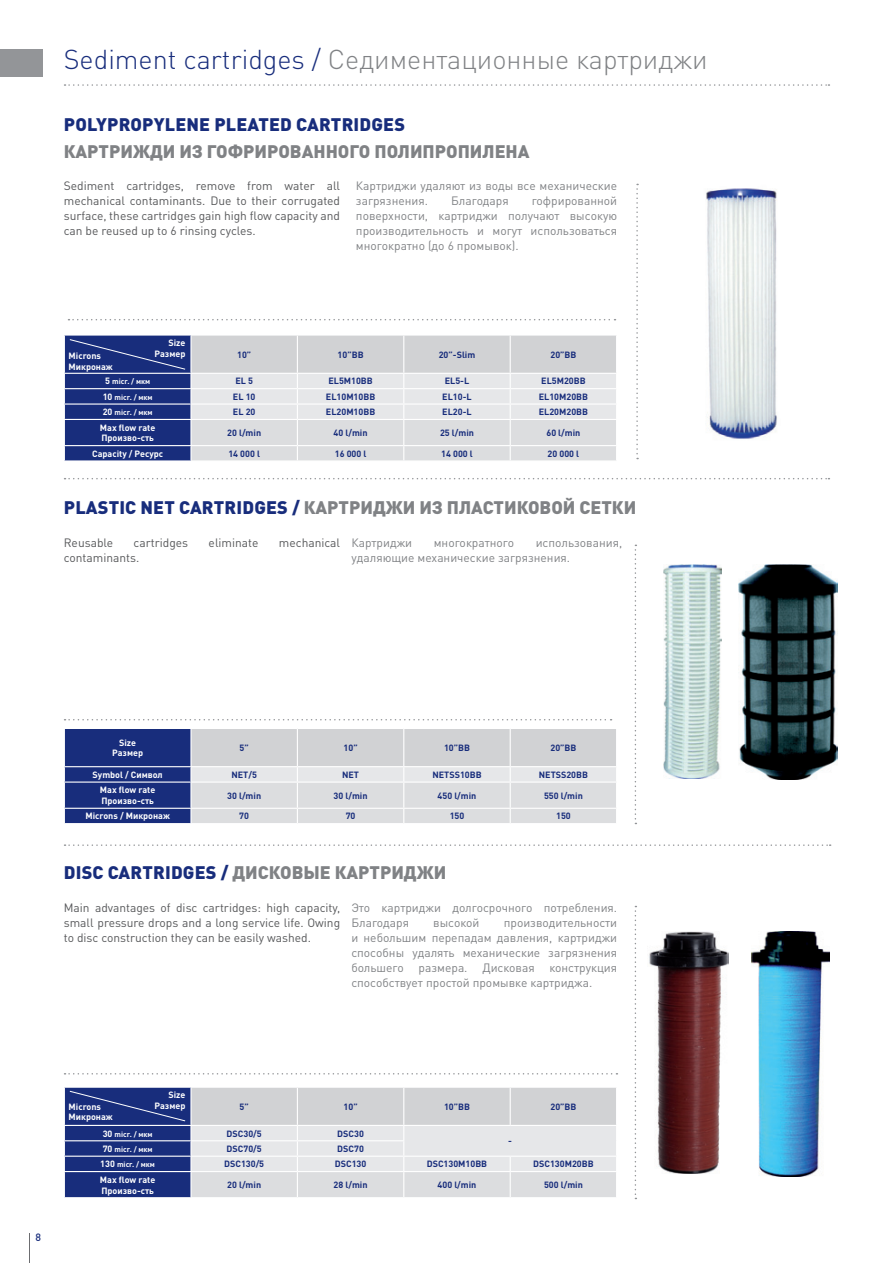
<style>
.page{position:relative;width:893px;height:1263px;background:#fff}
.page>*{position:absolute;margin:0;border:0;box-sizing:border-box;transform-origin:0 0}
.t1{font:300 27px "DIN Pro";color:#808285}
.t2{font:900 18px/27px "DIN Pro";color:#808285}
.t3{font:900 18px "DIN Pro";letter-spacing:.01em;color:#182d7c}
.t4{font:12px/15px "DIN Pro";color:#808285}
.t5{font:12px/15px "DIN Pro";color:#57585a;text-align:justify}
.t6{font:500 10.5px "DIN Pro";color:#182d7c}
.t7{font:700 9px "DIN Pro";color:#182d7c}
.t8{font:700 9px/10.8px "DIN Pro";color:#fff}
.t9{font:700 7.5px "DIN Pro";color:#fff}
.s1{color:#182d7c}
.s2{font-size:9px}
</style>
<div class="page">
<svg style="left:635px;top:545px;width:1px;height:279px"></svg>
<svg style="left:636px;top:184px;width:2px;height:275px"></svg>
<svg style="left:635px;top:906px;width:1px;height:293px"></svg>
<svg style="left:65px;top:478px;width:764px;height:1px"></svg>
<svg style="left:65px;top:844px;width:766px;height:2px"></svg>
<svg style="left:68px;top:319px;width:547px;height:1px"></svg>
<svg style="left:65px;top:719px;width:547px;height:1px"></svg>
<svg style="left:65px;top:1073px;width:552px;height:1px"></svg>
<svg style="left:64px;top:729px;width:552px;height:94px;background:#b2b7c9"></svg>
<svg style="left:64px;top:335px;width:552px;height:126px;background:#b4b9cc"></svg>
<svg style="left:64px;top:1087px;width:552px;height:111px;background:#b4bacc"></svg>
<img style="left:663px;top:564px;width:59px;height:215px">
<img style="left:739px;top:564px;width:99px;height:216px">
<img style="left:649px;top:931px;width:80px;height:243px">
<img style="left:752px;top:931px;width:78px;height:245px">
<img style="left:706px;top:188px;width:71px;height:251px">
<div style="left:0;top:49px;width:43px;height:28px;background:#939598"></div>
<svg style="left:65px;top:84px;width:764px;height:2px"></svg>
<hr style="left:29px;top:1233px;width:1px;height:30px;background:#6c6d70">
<p class="t1" style="left:64px;top:41px;width:645px"><span class="s1">Sediment cartridges /</span> Седиментационные картриджи</p>
<p class="t2" style="left:64px;top:110px;width:467px;text-indent:296px"><span class="s1">DGES<br></span>КАРТРИЖДИ ИЗ ГОФРИРОВАННОГО ПОЛИПРОПИЛЕНА</p>
<p class="t3" style="left:64px;top:112px;width:56px">POLYPROP</p>
<p class="t3" style="left:154px;top:112px;width:23px">YLENE</p>
<p class="t3" style="left:214px;top:112px;width:12px">PLE</p>
<p class="t3" style="left:248px;top:112px;width:82px">ATE D CARTRI</p>
<p class="t5" style="left:64px;top:178px;width:278px">Sediment cartridges, remove from water all mechanical contaminants. Due to their corrugated surface, these cartridges gain high flow capacity and can be reused up to 6 rinsing cycles.</p>
<p class="t4" style="left:356px;top:178px;width:263px">Картриджи удаляют из воды все механические загрязнения.</p>
<p class="t4" style="left:356px;top:193px;width:263px;text-align:justify;text-indent:176px">гофрированной поверхности, картриджи получают высокую производительность и могут использоваться многократно (до 6 промывок).</p>
<p class="t4" style="left:451px;top:193px;width:59px">Благодаря</p>
<p class="t8" style="left:69px;top:350px;width:46px">Microns<br>Микронаж</p>
<p class="t8" style="left:155px;top:337px;width:32px;text-align:right">Size<br>Размер</p>
<p class="t7" style="left:237px;top:348px;width:16px">10”</p>
<p class="t7" style="left:338px;top:348px;width:27px">10”BB</p>
<p class="t7" style="left:439px;top:348px;width:38px">20”-Slim</p>
<p class="t7" style="left:550px;top:348px;width:27px">20”BB</p>
<p class="t9" style="left:105px;top:377px;width:46px"><span class="s2">5</span> micr. / мкм</p>
<p class="t7" style="left:235px;top:375px;width:19px">EL 5</p>
<p class="t7" style="left:328px;top:375px;width:46px">EL5M10BB</p>
<p class="t7" style="left:445px;top:375px;width:26px">EL5-L</p>
<p class="t7" style="left:541px;top:375px;width:46px">EL5M20BB</p>
<p class="t9" style="left:103px;top:392px;width:51px"><span class="s2">10</span> micr. / мкм</p>
<p class="t7" style="left:233px;top:390px;width:24px">EL 10</p>
<p class="t7" style="left:326px;top:390px;width:51px">EL10M10BB</p>
<p class="t7" style="left:442px;top:390px;width:31px">EL10-L</p>
<p class="t7" style="left:539px;top:390px;width:51px">EL10M20BB</p>
<p class="t9" style="left:103px;top:407px;width:51px"><span class="s2">20</span> micr. / мкм</p>
<p class="t7" style="left:233px;top:406px;width:24px">EL 20</p>
<p class="t7" style="left:326px;top:406px;width:51px">EL20M10BB</p>
<p class="t7" style="left:442px;top:406px;width:31px">EL20-L</p>
<p class="t7" style="left:539px;top:406px;width:51px">EL20M20BB</p>
<p class="t8" style="left:100px;top:421px;width:57px">Max flow rate<br>Произво-сть</p>
<p class="t7" style="left:227px;top:427px;width:35px">20 l/min</p>
<p class="t7" style="left:334px;top:427px;width:35px">40 l/min</p>
<p class="t7" style="left:440px;top:427px;width:35px">25 l/min</p>
<p class="t7" style="left:546px;top:427px;width:35px">60 l/min</p>
<p class="t8" style="left:92px;top:448px;width:73px">Capacity / Ресурс</p>
<p class="t7" style="left:228px;top:447px;width:33px">14 000 l</p>
<p class="t7" style="left:335px;top:447px;width:33px">16 000 l</p>
<p class="t7" style="left:441px;top:447px;width:33px">14 000 l</p>
<p class="t7" style="left:548px;top:447px;width:33px">20 000 l</p>
<p class="t3" style="left:64px;top:495px;width:45px">PLASTIC</p>
<p class="t3" style="left:140px;top:495px;width:12px">NET</p>
<p class="t3" style="left:179px;top:495px;width:34px">CARTRI</p>
<p class="t3" style="left:242px;top:495px;width:24px">DGES</p>
<p class="t2" style="left:292px;top:493px;width:346px"><span class="s1">/</span> КАРТРИДЖИ ИЗ ПЛАСТИКОВОЙ СЕТКИ</p>
<p class="t5" style="left:64px;top:534px;width:51px">Reusable</p>
<p class="t5" style="left:134px;top:534px;width:56px">cartridges</p>
<p class="t5" style="left:209px;top:534px;width:51px">eliminate</p>
<p class="t5" style="left:279px;top:534px;width:63px">mechanical</p>
<p class="t5" style="left:64px;top:549px;width:77px">contaminants.</p>
<p class="t4" style="left:351px;top:534px;width:62px">Картриджи</p>
<p class="t4" style="left:434px;top:534px;width:82px">многократного</p>
<p class="t4" style="left:351px;top:534px;width:272px;text-indent:184px">использования, удаляющие механические загрязнения.</p>
<p class="t8" style="left:112px;top:736px;width:32px;text-align:center">Size<br>Размер</p>
<p class="t7" style="left:240px;top:742px;width:11px">5”</p>
<p class="t7" style="left:344px;top:742px;width:16px">10”</p>
<p class="t7" style="left:444px;top:742px;width:27px">10”BB</p>
<p class="t7" style="left:550px;top:742px;width:27px">20”BB</p>
<p class="t8" style="left:93px;top:769px;width:72px">Symbol / Символ</p>
<p class="t7" style="left:231px;top:768px;width:27px">NET/5</p>
<p class="t7" style="left:342px;top:768px;width:18px">NET</p>
<p class="t7" style="left:432px;top:768px;width:51px">NETSS10BB</p>
<p class="t7" style="left:539px;top:768px;width:51px">NETSS20BB</p>
<p class="t8" style="left:100px;top:784px;width:57px">Max flow rate<br>Произво-сть</p>
<p class="t7" style="left:227px;top:789px;width:35px">30 l/min</p>
<p class="t7" style="left:334px;top:789px;width:35px">30 l/min</p>
<p class="t7" style="left:438px;top:789px;width:40px">450 l/min</p>
<p class="t7" style="left:544px;top:789px;width:40px">550 l/min</p>
<p class="t8" style="left:85px;top:810px;width:86px">Microns / Микронаж</p>
<p class="t7" style="left:239px;top:810px;width:11px">70</p>
<p class="t7" style="left:346px;top:810px;width:11px">70</p>
<p class="t7" style="left:450px;top:810px;width:16px">150</p>
<p class="t7" style="left:556px;top:810px;width:16px">150</p>
<p class="t3" style="left:64px;top:860px;width:11px">DISC</p>
<p class="t3" style="left:108px;top:860px;width:34px">CARTRI</p>
<p class="t3" style="left:171px;top:860px;width:24px">DGES</p>
<p class="t2" style="left:221px;top:858px;width:227px"><span class="s1">/</span> ДИСКОВЫЕ КАРТРИДЖИ</p>
<p class="t5" style="left:64px;top:899px;width:278px">Main advantages of disc cartridges: high capacity, small pressure drops and a long service life. Owing to disc construction they can be easily washed.</p>
<p class="t4" style="left:351px;top:899px;width:267px">Это картриджи долгосрочного потребления.<br>Благодаря</p>
<p class="t4" style="left:433px;top:914px;width:48px">высокой</p>
<p class="t4" style="left:351px;top:914px;width:267px;text-align:justify;text-indent:152px">производительности и небольшим перепадам давления, картриджи способны удалять механические загрязнения большего размера. Дисковая конструкция способствует простой промывке картриджа.</p>
<p class="t6" style="left:35px;top:1230px;width:7px">8</p>
<p class="t8" style="left:69px;top:1100px;width:46px">Microns<br>Микронаж</p>
<p class="t8" style="left:155px;top:1089px;width:32px;text-align:right">Size<br>Размер</p>
<p class="t7" style="left:240px;top:1100px;width:11px">5”</p>
<p class="t7" style="left:344px;top:1100px;width:16px">10”</p>
<p class="t7" style="left:444px;top:1100px;width:27px">10”BB</p>
<p class="t7" style="left:550px;top:1100px;width:27px">20”BB</p>
<p class="t9" style="left:103px;top:1129px;width:51px"><span class="s2">30</span> micr. / мкм</p>
<p class="t7" style="left:227px;top:1127px;width:37px">DSC30/5</p>
<p class="t7" style="left:337px;top:1127px;width:28px">DSC30</p>
<p class="t7" style="left:508px;top:1135px;width:5px">-</p>
<p class="t9" style="left:103px;top:1144px;width:51px"><span class="s2">70</span> micr. / мкм</p>
<p class="t7" style="left:227px;top:1142px;width:37px">DSC70/5</p>
<p class="t7" style="left:337px;top:1142px;width:28px">DSC70</p>
<p class="t9" style="left:100px;top:1159px;width:56px"><span class="s2">130</span> micr. / мкм</p>
<p class="t7" style="left:224px;top:1158px;width:42px">DSC130/5</p>
<p class="t7" style="left:335px;top:1158px;width:33px">DSC130</p>
<p class="t7" style="left:427px;top:1158px;width:62px">DSC130M10BB</p>
<p class="t7" style="left:533px;top:1158px;width:62px">DSC130M20BB</p>
<p class="t8" style="left:100px;top:1174px;width:57px">Max flow rate<br>Произво-сть</p>
<p class="t7" style="left:227px;top:1179px;width:35px">20 l/min</p>
<p class="t7" style="left:334px;top:1179px;width:35px">28 l/min</p>
<p class="t7" style="left:438px;top:1179px;width:40px">400 l/min</p>
<p class="t7" style="left:544px;top:1179px;width:40px">500 l/min</p>
</div>
